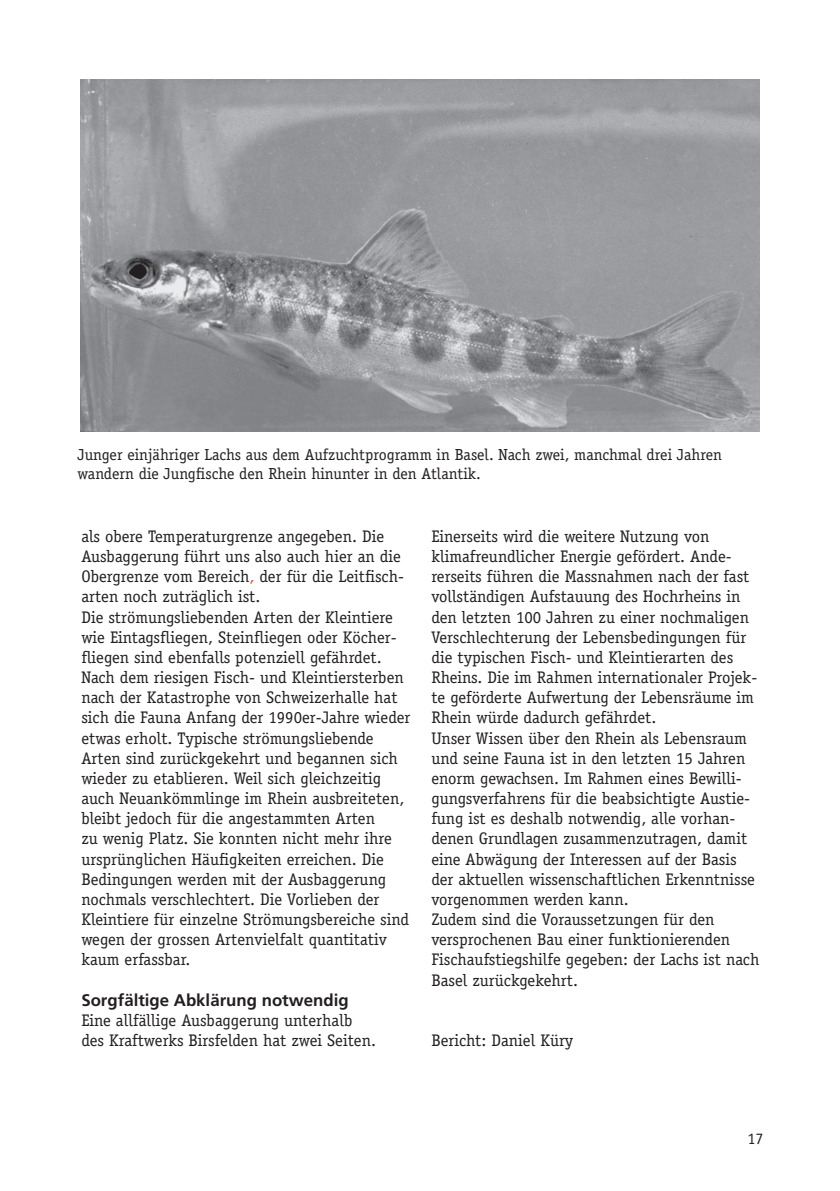
<style>
.page{position:relative;width:840px;height:1191px;background:#fff}
.page>*{position:absolute;margin:0;border:0;box-sizing:border-box;transform-origin:0 0}
.t1{font:16.8px/20.2px "Officina Serif";color:#231f20}
.t2{font:700 16.8px "Frutiger";color:#231f20}
.t3{font:16px/19.2px "Officina Serif";color:#231f20}
.s1{color:#f04c27}
</style>
<div class="page">
<img style="left:80px;top:79px;width:679px;height:352px">
<p class="t3" style="left:77px;top:445px;width:645px">Junger einjähriger Lachs aus dem Aufzuchtprogramm in Basel. Nach zwei, manchmal drei Jahren wandern die Jungfische den Rhein hinunter in den Atlantik.</p>
<p class="t1" style="left:81px;top:526px;width:330px">als obere Temperaturgrenze angegeben. Die Ausbaggerung führt uns also auch hier an die Obergrenze vom Bereich<span class="s1">,</span> der für die Leitfisch&shy;arten noch zuträglich ist.<br>Die strömungsliebenden Arten der Kleintiere wie Eintagsfliegen, Steinfliegen oder Köcher&shy;fliegen sind ebenfalls potenziell gefährdet.<br>Nach dem riesigen Fisch- und Kleintiersterben nach der Katastrophe von Schweizerhalle hat sich die Fauna Anfang der 1990er-Jahre wieder etwas erholt. Typische strömungsliebende Arten sind zurückgekehrt und begannen sich wieder zu etablieren. Weil sich gleichzeitig auch Neuankömmlinge im Rhein ausbreiteten, bleibt jedoch für die angestammten Arten<br>zu wenig Platz. Sie konnten nicht mehr ihre ursprünglichen Häufigkeiten erreichen. Die Bedingungen werden mit der Ausbaggerung nochmals verschlechtert. Die Vorlieben der Kleintiere für einzelne Strömungsbereiche sind wegen der grossen Artenvielfalt quantitativ kaum erfassbar.</p>
<p class="t2" style="left:81px;top:990px;width:268px">Sorgfältige Abklärung notwendig</p>
<p class="t1" style="left:81px;top:1010px;width:296px">Eine allfällige Ausbaggerung unterhalb des Kraftwerks Birsfelden hat zwei Seiten.</p>
<p class="t1" style="left:431px;top:526px;width:329px">Einerseits wird die weitere Nutzung von klimafreundlicher Energie gefördert. Ande&shy;rerseits führen die Massnahmen nach der fast vollständigen Aufstauung des Hochrheins in den letzten 100 Jahren zu einer nochmaligen Verschlechterung der Lebensbedingungen für die typischen Fisch- und Kleintierarten des Rheins. Die im Rahmen internationaler Projek&shy;te geförderte Aufwertung der Lebensräume im Rhein würde dadurch gefährdet.<br>Unser Wissen über den Rhein als Lebensraum und seine Fauna ist in den letzten 15 Jahren enorm gewachsen. Im Rahmen eines Bewilli&shy;gungsverfahrens für die beabsichtigte Austie&shy;fung ist es deshalb notwendig, alle vorhan&shy;denen Grundlagen zusammenzutragen, damit eine Abwägung der Interessen auf der Basis der aktuellen wissenschaftlichen Erkenntnisse vorgenommen werden kann.<br>Zudem sind die Voraussetzungen für den versprochenen Bau einer funktionierenden Fischaufstiegshilfe gegeben: der Lachs ist nach Basel zurückgekehrt.</p>
<p class="t1" style="left:431px;top:1030px;width:143px">Bericht: Daniel Küry</p>
<p class="t3" style="left:747px;top:1129px;width:17px">17</p>
</div>
